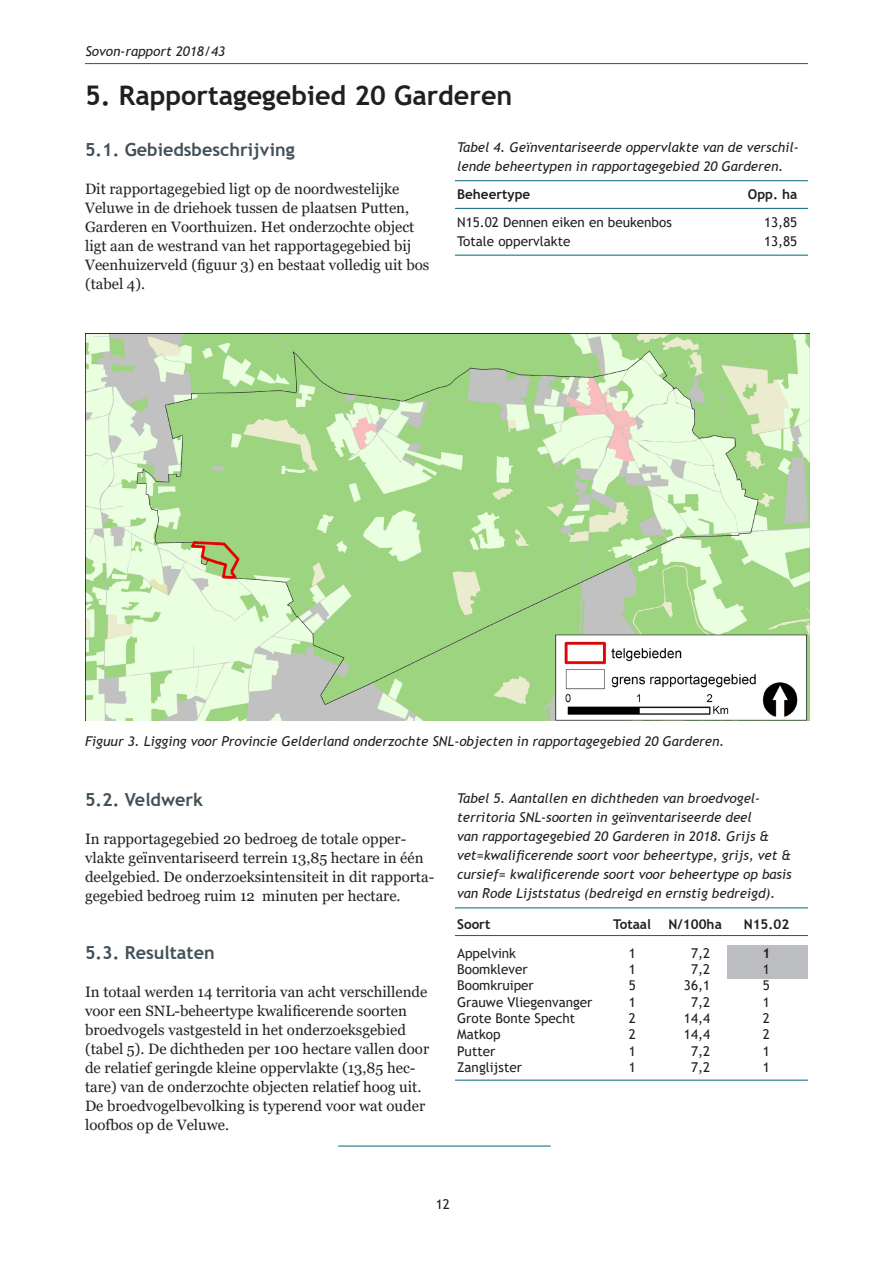
<style>
.page{position:relative;width:893px;height:1263px;background:#fff}
.page>*{position:absolute;margin:0;border:0;box-sizing:border-box;transform-origin:0 0}
.hoofdstuktitel{font:700 27px "Trebuchet MS";color:#231f20}
.paragraaf{font:700 18px "Trebuchet MS";color:#425159}
.hoofdtekst{font:15px/19px "Georgia";color:#231f20}
.hoofdtekst-2{font:italic 13.5px/19px "Trebuchet MS";color:#231f20}
.tabel{font:13.5px "Trebuchet MS";color:#231f20}
.tabel-2{font:italic 13.5px/19px "Trebuchet MS";color:#231f20}
.tabel-3{font:700 13.5px "Trebuchet MS";color:#231f20}
</style>
<div class="page">
<hr style="left:85px;top:63px;width:723px;height:1px;background:#00657c">
<hr style="left:455px;top:180px;width:353px;height:1px;background:#00657c">
<hr style="left:455px;top:208px;width:353px;height:1px;background:#00657c">
<hr style="left:455px;top:255px;width:353px;height:1px;background:#00657c">
<img style="left:85px;top:334px;width:725px;height:386px">
<div style="left:727px;top:945px;width:81px;height:17px;background:#bcbdc0"></div>
<div style="left:727px;top:962px;width:81px;height:16px;background:#bcbdc0"></div>
<hr style="left:455px;top:908px;width:353px;height:1px;background:#00657c">
<hr style="left:455px;top:935px;width:353px;height:1px;background:#00657c">
<hr style="left:455px;top:1080px;width:353px;height:1px;background:#00657c">
<hr style="left:338px;top:1146px;width:213px;height:1px;background:#00657c">
<p class="hoofdtekst-2" style="left:85px;top:42px;width:141px">Sovon-rapport 2018/43</p>
<p class="hoofdstuktitel" style="left:85px;top:78px;width:429px">5. Rapportagegebied 20 Garderen</p>
<p class="paragraaf" style="left:85px;top:138px;width:211px">5.1. Gebiedsbeschrijving</p>
<p class="hoofdtekst" style="left:85px;top:179px;width:346px">Dit rapportagegebied ligt op de noordwestelijke Veluwe in de driehoek tussen de plaatsen Putten, Garderen en Voorthuizen. Het onderzochte object ligt aan de westrand van het rapportagegebied bij Veenhuizerveld (figuur 3) en bestaat volledig uit bos (tabel 4).</p>
<p class="tabel-2" style="left:457px;top:138px;width:343px">Tabel 4. Geïnventariseerde oppervlakte van de verschil&shy;lende beheertypen in rapportagegebied 20 Garderen.</p>
<p class="tabel-3" style="left:457px;top:186px;width:75px">Beheertype</p>
<p class="tabel-3" style="left:748px;top:186px;width:51px">Opp. ha</p>
<p class="tabel" style="left:457px;top:214px;width:216px">N15.02 Dennen eiken en beukenbos</p>
<p class="tabel" style="left:764px;top:214px;width:35px">13,85</p>
<p class="tabel" style="left:457px;top:233px;width:115px">Totale oppervlakte</p>
<p class="tabel" style="left:764px;top:233px;width:35px">13,85</p>
<p class="hoofdtekst-2" style="left:85px;top:731px;width:641px">Figuur 3. Ligging voor Provincie Gelderland onderzochte SNL-objecten in rapportagegebied 20 Garderen.</p>
<p class="paragraaf" style="left:85px;top:789px;width:120px">5.2. Veldwerk</p>
<p class="hoofdtekst" style="left:85px;top:830px;width:351px">In rapportagegebied 20 bedroeg de totale opper&shy;vlakte geïnventariseerd terrein 13,85 hectare in één deelgebied. De onderzoeksintensiteit in dit rapporta&shy;gegebied bedroeg ruim 12 minuten per hectare.</p>
<p class="paragraaf" style="left:85px;top:941px;width:131px">5.3. Resultaten</p>
<p class="hoofdtekst" style="left:85px;top:982px;width:346px">In totaal werden 14 territoria van acht verschillende voor een SNL-beheertype kwalificerende soorten broedvogels vastgesteld in het onderzoeksgebied (tabel 5). De dichtheden per 100 hectare vallen door de relatief geringde kleine oppervlakte (13,85 hec&shy;tare) van de onderzochte objecten relatief hoog uit.<br>De broedvogelbevolking is typerend voor wat ouder loofbos op de Veluwe.</p>
<p class="hoofdtekst-2" style="left:457px;top:789px;width:336px">Tabel 5. Aantallen en dichtheden van broedvogel&shy;territoria SNL-soorten in geïnventariseerde deel<br>van rapportagegebied 20 Garderen in 2018. Grijs &amp; vet=kwalificerende soort voor beheertype, grijs, vet &amp; cursief= kwalificerende soort voor beheertype op basis van Rode Lijststatus (bedreigd en ernstig bedreigd).</p>
<p class="tabel-3" style="left:457px;top:915px;width:35px">Soort</p>
<p class="tabel-3" style="left:613px;top:915px;width:39px">Totaal</p>
<p class="tabel-3" style="left:669px;top:915px;width:55px">N/100ha</p>
<p class="tabel-3" style="left:744px;top:915px;width:47px">N15.02</p>
<p class="tabel" style="left:457px;top:944px;width:60px">Appelvink</p>
<p class="tabel" style="left:629px;top:944px;width:9px">1</p>
<p class="tabel" style="left:691px;top:944px;width:21px">7,2</p>
<p class="tabel-3" style="left:762px;top:944px;width:9px">1</p>
<p class="tabel" style="left:457px;top:961px;width:72px">Boomklever</p>
<p class="tabel" style="left:629px;top:961px;width:9px">1</p>
<p class="tabel" style="left:691px;top:961px;width:21px">7,2</p>
<p class="tabel" style="left:763px;top:961px;width:9px">1</p>
<p class="tabel" style="left:457px;top:977px;width:78px">Boomkruiper</p>
<p class="tabel" style="left:629px;top:977px;width:9px">5</p>
<p class="tabel" style="left:684px;top:977px;width:28px">36,1</p>
<p class="tabel" style="left:763px;top:977px;width:9px">5</p>
<p class="tabel" style="left:457px;top:993px;width:137px">Grauwe Vliegenvanger</p>
<p class="tabel" style="left:629px;top:993px;width:9px">1</p>
<p class="tabel" style="left:691px;top:993px;width:21px">7,2</p>
<p class="tabel" style="left:763px;top:993px;width:9px">1</p>
<p class="tabel" style="left:457px;top:1009px;width:120px">Grote Bonte Specht</p>
<p class="tabel" style="left:629px;top:1009px;width:9px">2</p>
<p class="tabel" style="left:684px;top:1009px;width:28px">14,4</p>
<p class="tabel" style="left:763px;top:1009px;width:9px">2</p>
<p class="tabel" style="left:457px;top:1026px;width:45px">Matkop</p>
<p class="tabel" style="left:629px;top:1026px;width:9px">2</p>
<p class="tabel" style="left:684px;top:1026px;width:28px">14,4</p>
<p class="tabel" style="left:763px;top:1026px;width:9px">2</p>
<p class="tabel" style="left:457px;top:1042px;width:40px">Putter</p>
<p class="tabel" style="left:629px;top:1042px;width:9px">1</p>
<p class="tabel" style="left:691px;top:1042px;width:21px">7,2</p>
<p class="tabel" style="left:763px;top:1042px;width:9px">1</p>
<p class="tabel" style="left:457px;top:1058px;width:66px">Zanglijster</p>
<p class="tabel" style="left:629px;top:1058px;width:9px">1</p>
<p class="tabel" style="left:691px;top:1058px;width:21px">7,2</p>
<p class="tabel" style="left:763px;top:1058px;width:9px">1</p>
<p class="tabel" style="left:436px;top:1196px;width:16px">12</p>
</div>
